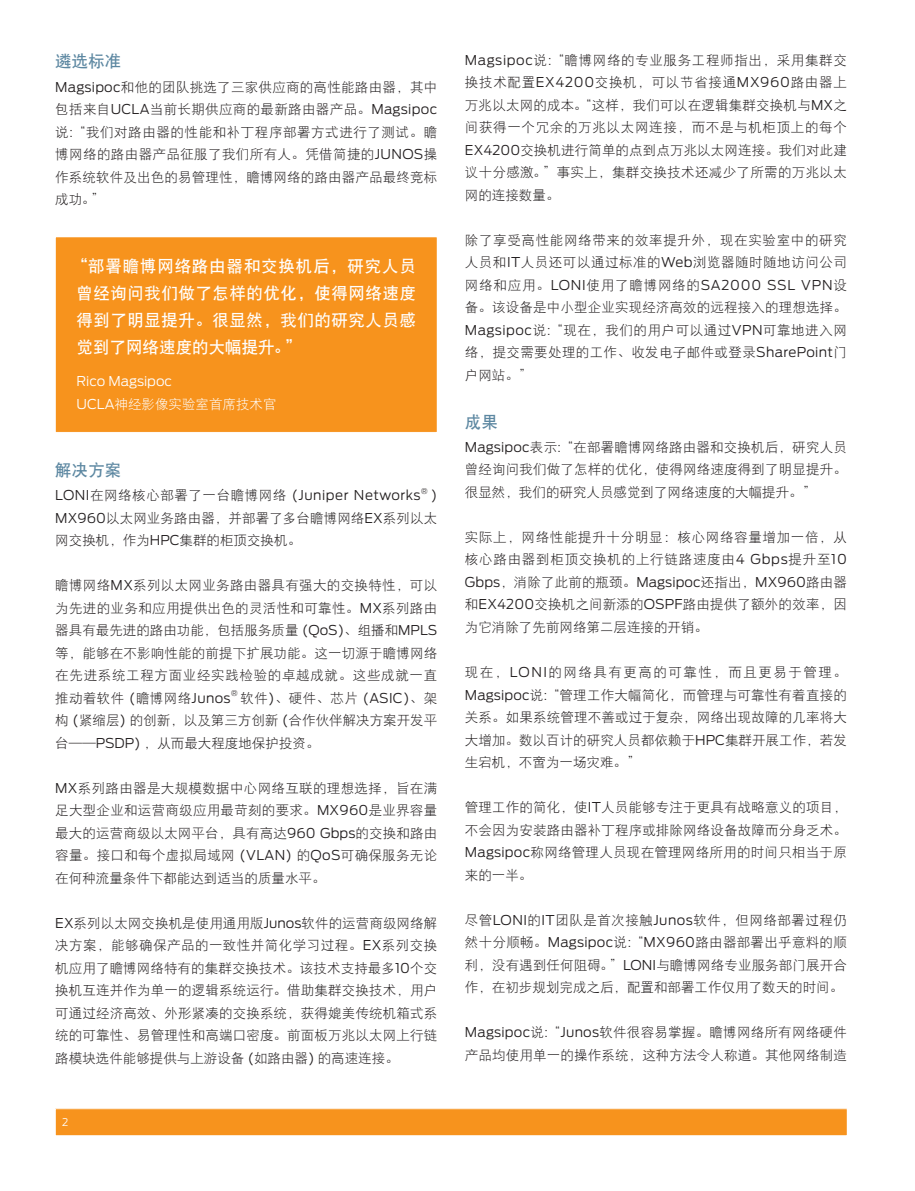
<style>
.page{position:relative;width:915px;height:1191px;background:#fff}
.page>*{position:absolute;margin:0;border:0;box-sizing:border-box;transform-origin:0 0}
.t1{font:16.5px/27px "DFP Hei W7";letter-spacing:.03em;color:#fff;text-align:justify}
.t2{font:16.5px "DFP Hei W7";color:#5c87a1}
.t3{font:13.5px/22.5px "DF Hei W3";letter-spacing:.01em;color:#231f20;text-align:justify}
.t4{font:13.5px/22.5px "DF Hei W3";letter-spacing:.05em;color:#231f20}
.t5{font:300 13.5px "Antenna";letter-spacing:.035em;color:#231f20}
.t6{font:300 13.5px "Antenna";letter-spacing:.005em;color:#231f20}
.t7{font:300 13.5px "Antenna";letter-spacing:.06em;color:#231f20}
.t8{font:13.5px "DF Hei W3";color:#fff}
.t9{font:300 13.5px "Antenna";color:#fff}
.t10{font:300 10.5px "Antenna";color:#fff}
.t11{font:300 7.8px "Antenna";color:#231f20}
.s1{font-family:"Antenna";font-weight:300}
.s2{font-family:"DF Hei W3";font-weight:400}
</style>
<div class="page">
<div style="left:55px;top:1108px;width:792px;height:27px;background:#f7931d"></div>
<div style="left:55px;top:1108px;width:792px;height:27px;border:1px solid #fff"></div>
<div style="left:55px;top:237px;width:382px;height:195px;background:#f7931d"></div>
<p class="t2" style="left:55px;top:53px;width:68px">遴选标准</p>
<p class="t3" style="left:55px;top:76px;width:383px"><span class="s1">Magsipoc</span>和他的团队挑选了三家供应商的高性能路由器，其中包括来自<span class="s1">UCLA</span>当前长期供应商的最新路由器产品。<span class="s1">Magsipoc</span>说：“我们对路由器的性能和补丁程序部署方式进行了测试。瞻博网络的路由器产品征服了我们所有人。凭借简捷的<span class="s1">JUNOS</span>操作系统软件及出色的易管理性，瞻博网络的路由器产品最终竞标成功。”</p>
<p class="t1" style="left:72px;top:253px;width:345px">“部署瞻博网络路由器和交换机后，研究人员曾经询问我们做了怎样的优化，使得网络速度得到了明显提升。很显然，我们的研究人员感觉到了网络速度的大幅提升。”</p>
<p class="t9" style="left:77px;top:373px;width:97px">Rico Magsipoc</p>
<p class="t8" style="left:77px;top:397px;width:201px"><span class="s1">UCLA</span>神经影像实验室首席技术官</p>
<p class="t2" style="left:55px;top:461px;width:68px">解决方案</p>
<p class="t5" style="left:55px;top:487px;width:366px">LONI<span class="s2">在网络核心部署了一台瞻博网络</span> (Juniper Networks</p>
<p class="t11" style="left:421px;top:486px;width:8px">®</p>
<p class="t5" style="left:430px;top:487px;width:8px">)</p>
<p class="t3" style="left:55px;top:506px;width:383px"><span class="s1">MX960</span>以太网业务路由器，并部署了多台瞻博网络<span class="s1">EX</span>系列以太网交换机，作为<span class="s1">HPC</span>集群的柜顶交换机。</p>
<p class="t3" style="left:55px;top:574px;width:383px">瞻博网络<span class="s1">MX</span>系列以太网业务路由器具有强大的交换特性，可以为先进的业务和应用提供出色的灵活性和可靠性。<span class="s1">MX</span>系列路由器具有最先进的路由功能，包括服务质量 <span class="s1">(QoS)</span>、组播和<span class="s1">MPLS</span>等，能够在不影响性能的前提下扩展功能。这一切源于瞻博网络在先进系统工程方面业经实践检验的卓越成就。这些成就一直推动着软件 <span class="s1">(</span>瞻博网络<span class="s1">Junos</span></p>
<p class="t11" style="left:231px;top:688px;width:8px">®</p>
<p class="t3" style="left:55px;top:686px;width:383px;text-indent:185px">软件<span class="s1">)</span>、硬件、芯片 <span class="s1">(ASIC)</span>、架构 <span class="s1">(</span>紧缩层<span class="s1">)</span> 的创新，以及第三方创新 <span class="s1">(</span>合作伙伴解决方案开发平台——<span class="s1">PSDP)</span> ，从而最大程度地保护投资。</p>
<p class="t3" style="left:55px;top:776px;width:383px"><span class="s1">MX</span>系列路由器是大规模数据中心网络互联的理想选择，旨在满足大型企业和运营商级应用最苛刻的要求。<span class="s1">MX960</span>是业界容量最大的运营商级以太网平台，具有高达<span class="s1">960 Gbps</span>的交换和路由容量。接口和每个虚拟局域网 <span class="s1">(VLAN)</span> 的<span class="s1">QoS</span>可确保服务无论在何种流量条件下都能达到适当的质量水平。</p>
<p class="t3" style="left:55px;top:911px;width:383px"><span class="s1">EX</span>系列以太网交换机是使用通用版<span class="s1">Junos</span>软件的运营商级网络解决方案，能够确保产品的一致性并简化学习过程。<span class="s1">EX</span>系列交换机应用了瞻博网络特有的集群交换技术。该技术支持最多<span class="s1">10</span>个交换机互连并作为单一的逻辑系统运行。借助集群交换技术，用户可通过经济高效、外形紧凑的交换系统，获得媲美传统机箱式系统的可靠性、易管理性和高端口密度。前面板万兆以太网上行链路模块选件能够提供与上游设备 <span class="s1">(</span>如路由器<span class="s1">)</span> 的高速连接。</p>
<p class="t10" style="left:62px;top:1116px;width:8px">2</p>
<p class="t3" style="left:465px;top:49px;width:383px"><span class="s1">Magsipoc</span>说：“瞻博网络的专业服务工程师指出，采用集群交换技术配置<span class="s1">EX4200</span>交换机，可以节省接通<span class="s1">MX960</span>路由器上万兆以太网的成本。“这样，我们可以在逻辑集群交换机与<span class="s1">MX</span>之间获得一个冗余的万兆以太网连接，而不是与机柜顶上的每个<span class="s1">EX4200</span>交换机进行简单的点到点万兆以太网连接。我们对此建议十分感激。”事实上，集群交换技术还减少了所需的万兆以太网的连接数量。</p>
<p class="t4" style="left:465px;top:229px;width:383px">除了享受高性能网络带来的效率提升外，现在实验室中的研究人员和<span class="s1">IT</span>人员还可以通过标准的<span class="s1">Web</span>浏览器随时随地访问公司</p>
<p class="t7" style="left:465px;top:277px;width:383px"><span class="s2">网络和应用。</span>LONI<span class="s2">使用了瞻博网络的</span>SA2000 SSL VPN<span class="s2">设</span></p>
<p class="t3" style="left:465px;top:296px;width:383px">备。该设备是中小型企业实现经济高效的远程接入的理想选择。<span class="s1">Magsipoc</span>说：“现在，我们的用户可以通过<span class="s1">VPN</span>可靠地进入网络，提交需要处理的工作、收发电子邮件或登录<span class="s1">SharePoint</span>门户网站。”</p>
<p class="t2" style="left:465px;top:413px;width:34px">成果</p>
<p class="t3" style="left:465px;top:436px;width:383px"><span class="s1">Magsipoc</span>表示：“在部署瞻博网络路由器和交换机后，研究人员曾经询问我们做了怎样的优化，使得网络速度得到了明显提升。很显然，我们的研究人员感觉到了网络速度的大幅提升。”</p>
<p class="t4" style="left:465px;top:526px;width:383px">实际上，网络性能提升十分明显：核心网络容量增加一倍，从核心路由器到柜顶交换机的上行链路速度由<span class="s1">4 Gbps</span>提升至<span class="s1">10</span></p>
<p class="t6" style="left:465px;top:574px;width:383px">Gbps<span class="s2">，消除了此前的瓶颈。</span>Magsipoc<span class="s2">还指出，</span>MX960<span class="s2">路由器</span></p>
<p class="t3" style="left:465px;top:593px;width:383px">和<span class="s1">EX4200</span>交换机之间新添的<span class="s1">OSPF</span>路由提供了额外的效率，因为它消除了先前网络第二层连接的开销。</p>
<p class="t3" style="left:465px;top:661px;width:383px">现在，<span class="s1">LONI</span>的网络具有更高的可靠性，而且更易于管理。<span class="s1">Magsipoc</span>说：“管理工作大幅简化，而管理与可靠性有着直接的关系。如果系统管理不善或过于复杂，网络出现故障的几率将大大增加。数以百计的研究人员都依赖于<span class="s1">HPC</span>集群开展工作，若发生宕机，不啻为一场灾难。”</p>
<p class="t3" style="left:465px;top:796px;width:383px">管理工作的简化，使<span class="s1">IT</span>人员能够专注于更具有战略意义的项目，不会因为安装路由器补丁程序或排除网络设备故障而分身乏术。<span class="s1">Magsipoc</span>称网络管理人员现在管理网络所用的时间只相当于原来的一半。</p>
<p class="t3" style="left:465px;top:908px;width:383px">尽管<span class="s1">LONI</span>的<span class="s1">IT</span>团队是首次接触<span class="s1">Junos</span>软件，但网络部署过程仍然十分顺畅。<span class="s1">Magsipoc</span>说：“<span class="s1">MX960</span>路由器部署出乎意料的顺利，没有遇到任何阻碍。”<span class="s1">LONI</span>与瞻博网络专业服务部门展开合作，在初步规划完成之后，配置和部署工作仅用了数天的时间。</p>
<p class="t3" style="left:465px;top:1021px;width:383px"><span class="s1">Magsipoc</span>说：“<span class="s1">Junos</span>软件很容易掌握。瞻博网络所有网络硬件产品均使用单一的操作系统，这种方法令人称道。其他网络制造</p>
</div>
